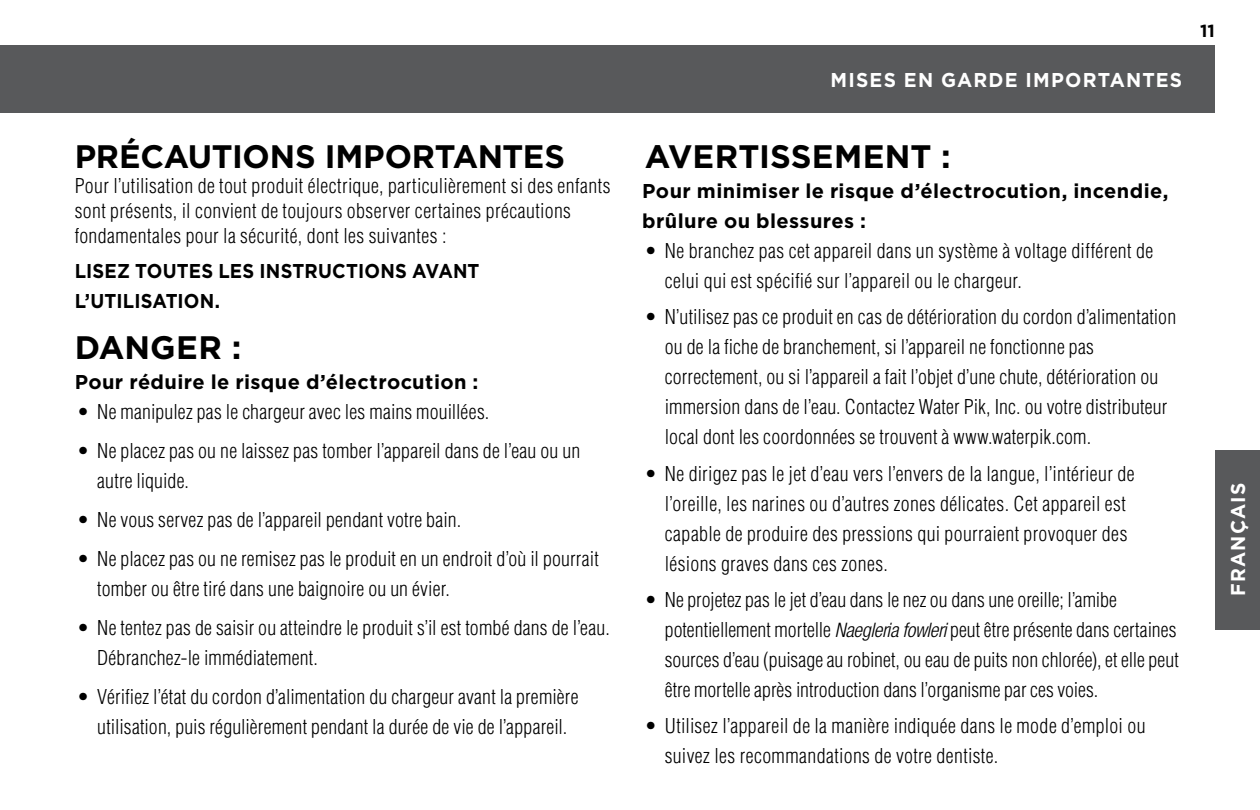
<style>
.page{position:relative;width:1260px;height:810px;background:#fff}
.page>*{position:absolute;margin:0;border:0;box-sizing:border-box;transform-origin:0 0}
.t1{font:700 32.5px "Gotham";letter-spacing:-.005em;color:#000}
.t2{font:300 condensed 20px/30px "Helvetica";letter-spacing:.015em;color:#000}
.t3{font:700 20px/30px "Gotham";letter-spacing:.015em;color:#000}
.t4{font:700 20px/30px "Gotham";letter-spacing:.015em;color:#000;scale:.92 1}
.t5{font:700 20px "Gotham";letter-spacing:.06em;color:#fff;scale:.96 1}
.t6{font:700 17.5px "Gotham";color:#000}
.s1{font-family:"Helvetica Neue";font-style:italic}
</style>
<div class="page">
<div style="left:1215px;top:450px;width:45px;height:180px;background:#58595b"></div>
<div style="left:0;top:45px;width:1215px;height:67px;background:#58595b"></div>
<h1 class="t1" style="left:75px;top:138px;width:492px">PRÉCAUTIONS IMPORTANTES</h1>
<p class="t2" style="left:75px;top:173px;width:537px;line-height:25px">Pour l’utilisation de tout produit électrique, particulièrement si des enfants sont présents, il convient de toujours observer certaines précautions fondamentales pour la sécurité, dont les suivantes :</p>
<p class="t4" style="left:75px;top:255px;width:442px">LISEZ TOUTES LES INSTRUCTIONS AVANT<br>L’UTILISATION.</p>
<h1 class="t1" style="left:75px;top:328px;width:168px">DANGER :</h1>
<p class="t3" style="left:75px;top:366px;width:405px">Pour réduire le risque d’électrocution :</p>
<p class="t2" style="left:77px;top:396px;width:414px">• Ne manipulez pas le chargeur avec les mains mouillées.</p>
<p class="t2" style="left:97px;top:435px;width:485px;text-indent:-20px">• Ne placez pas ou ne laissez pas tomber l’appareil dans de l’eau ou un autre liquide.</p>
<p class="t2" style="left:77px;top:504px;width:386px">• Ne vous servez pas de l’appareil pendant votre bain.</p>
<p class="t2" style="left:97px;top:543px;width:503px;text-indent:-20px">• Ne placez pas ou ne remisez pas le produit en un endroit d’où il pourrait tomber ou être tiré dans une baignoire ou un évier.</p>
<p class="t2" style="left:97px;top:612px;width:514px;text-indent:-20px">• Ne tentez pas de saisir ou atteindre le produit s’il est tombé dans de l’eau.<br>Débranchez-le immédiatement.</p>
<p class="t2" style="left:77px;top:681px;width:503px;text-align:center">• Vérifiez l’état du cordon d’alimentation du chargeur avant la première utilisation, puis régulièrement pendant la durée de vie de l’appareil.</p>
<p class="t5" style="left:830px;top:68px;width:368px">MISES EN GARDE IMPORTANTES</p>
<p class="t6" style="left:1200px;top:21px;width:16px">11</p>
<h1 class="t1" style="left:645px;top:138px;width:308px">AVERTISSEMENT :</h1>
<p class="t3" style="left:642px;top:175px;width:528px">Pour minimiser le risque d’électrocution, incendie, brûlure ou blessures :</p>
<p class="t2" style="left:665px;top:236px;width:490px;text-indent:-20px">• Ne branchez pas cet appareil dans un système à voltage différent de celui qui est spécifié sur l’appareil ou le chargeur.</p>
<p class="t2" style="left:665px;top:302px;width:513px;text-indent:-20px">• N’utilisez pas ce produit en cas de détérioration du cordon d’alimentation ou de la fiche de branchement, si l’appareil ne fonctionne pas correctement, ou si l’appareil a fait l’objet d’une chute, détérioration ou immersion dans de l’eau. Contactez Water Pik, Inc. ou votre distributeur local dont les coordonnées se trouvent à www.waterpik.com.</p>
<p class="t2" style="left:665px;top:458px;width:471px;text-indent:-20px">• Ne dirigez pas le jet d’eau vers l’envers de la langue, l’intérieur de l’oreille, les narines ou d’autres zones délicates. Cet appareil est capable de produire des pressions qui pourraient provoquer des lésions graves dans ces zones.</p>
<p class="t2" style="left:665px;top:585px;width:516px;text-indent:-20px">• Ne projetez pas le jet d’eau dans le nez ou dans une oreille; l’amibe potentiellement mortelle <span class="s1">Naegleria fowleri</span> peut être présente dans certaines sources d’eau (puisage au robinet, ou eau de puits non chlorée), et elle peut être mortelle après introduction dans l’organisme par ces voies.</p>
<p class="t2" style="left:665px;top:711px;width:482px;text-indent:-20px">• Utilisez l’appareil de la manière indiquée dans le mode d’emploi ou suivez les recommandations de votre dentiste.</p>
<p class="t5" style="left:1226px;top:596px;width:119px;rotate:-90deg">FRANÇAIS</p>
</div>
